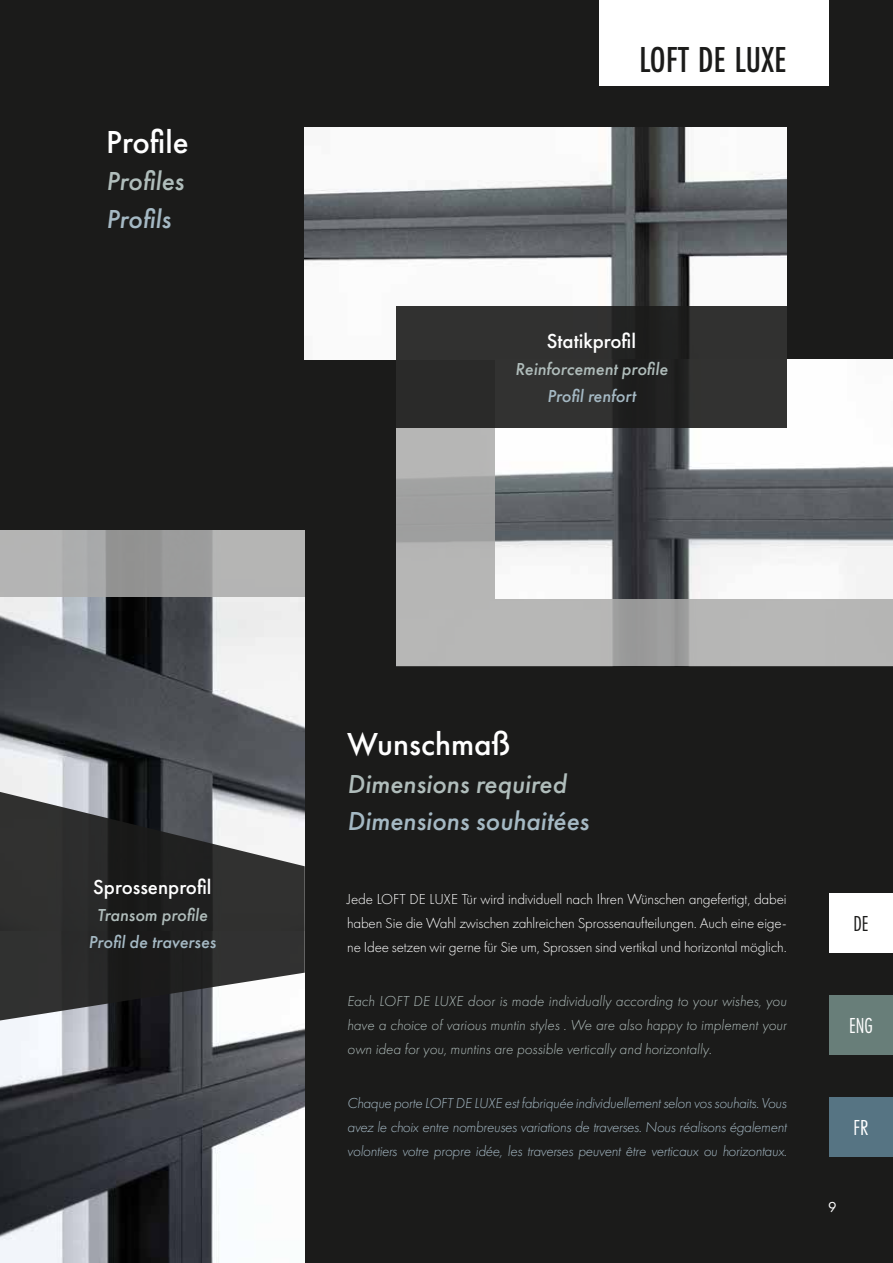
<style>
.page{position:relative;width:893px;height:1263px;background:#1b1b1a}
.page>*{position:absolute;margin:0;border:0;box-sizing:border-box;transform-origin:0 0}
.t1{font:500 37.5px "Futura PT Cond";letter-spacing:.01em;color:#1b1b1a}
.t2{font:500 33px "Futura PT";color:#fff}
.t3{font:italic 500 27px "Futura PT";color:#a5b9c4}
.t4{font:italic 500 27px "Futura PT";color:#b0bdbb}
.t5{font:22.5px "Futura PT Cond";color:#fff}
.t6{font:22.5px "Futura PT Cond";color:#1b1b1a}
.t7{font:500 21px "Futura PT";color:#fff}
.t8{font:italic 500 18px "Futura PT";color:#b0bdbb}
.t9{font:italic 500 18px "Futura PT";color:#a5b9c4}
.t10{font:italic 300 15px/24px "Futura PT";letter-spacing:-.02em;color:#a5b9c4;text-align:justify}
.t11{font:300 15px/24px "Futura PT";letter-spacing:-.01em;color:#fff;text-align:justify}
.t12{font:italic 300 15px/24px "Futura PT";color:#b0bdbb;text-align:justify}
.t13{font:15px "Futura PT";color:#fff}
</style>
<div class="page">
<div style="left:600px;top:0;width:229px;height:85px;background:#fff"></div>
<div style="left:829px;top:1097px;width:64px;height:59px;background:#567483"></div>
<div style="left:829px;top:995px;width:64px;height:59px;background:#687e79"></div>
<div style="left:829px;top:893px;width:64px;height:59px;background:#fff"></div>
<img style="left:396px;top:428px;width:497px;height:238px">
<img style="left:305px;top:128px;width:482px;height:232px">
<img style="left:495px;top:360px;width:398px;height:238px">
<svg style="left:396px;top:307px;width:391px;height:121px;fill:#313130"></svg>
<img style="left:0;top:680px;width:305px;height:583px">
<img style="left:0;top:530px;width:305px;height:150px">
<svg style="left:0;top:792px;width:305px;height:228px;fill:#30302f"></svg>
<h2 class="t2" style="left:106px;top:122px;width:84px">Profile</h2>
<h3 class="t4" style="left:106px;top:164px;width:79px">Profiles</h3>
<h3 class="t3" style="left:106px;top:202px;width:66px">Profils</h3>
<h1 class="t1" style="left:639px;top:38px;width:149px">LOFT DE LUXE</h1>
<h3 class="t7" style="left:547px;top:329px;width:91px">Statikprofil</h3>
<p class="t8" style="left:515px;top:358px;width:154px">Reinforcement profile</p>
<p class="t9" style="left:547px;top:385px;width:90px">Profil renfort</p>
<h3 class="t7" style="left:93px;top:874px;width:120px">Sprossenprofil</h3>
<p class="t8" style="left:97px;top:904px;width:112px">Transom profile</p>
<p class="t9" style="left:89px;top:931px;width:129px">Profil de traverses</p>
<h2 class="t2" style="left:347px;top:724px;width:165px">Wunschmaß</h2>
<h3 class="t4" style="left:347px;top:767px;width:221px">Dimensions required</h3>
<h3 class="t3" style="left:347px;top:804px;width:243px">Dimensions souhaitées</h3>
<p class="t11" style="left:347px;top:887px;width:441px">Jede LOFT DE LUXE Tür wird individuell nach Ihren Wünschen angefertigt, dabei haben Sie die Wahl zwischen zahlreichen Sprossenaufteilungen. Auch eine eige&shy;ne Idee setzen wir gerne für Sie um, Sprossen sind vertikal und horizontal möglich.</p>
<p class="t12" style="left:347px;top:989px;width:441px">Each LOFT DE LUXE door is made individually according to your wishes, you have a choice of various muntin styles . We are also happy to implement your own idea for you, muntins are possible vertically and horizontally.</p>
<p class="t10" style="left:347px;top:1091px;width:441px">Chaque porte LOFT DE LUXE est fabriquée individuellement selon vos souhaits. Vous avez le choix entre nombreuses variations de traverses. Nous réalisons également volontiers votre propre idée, les traverses peuvent être verticaux ou horizontaux.</p>
<h3 class="t6" style="left:853px;top:910px;width:17px">DE</h3>
<h3 class="t5" style="left:849px;top:1012px;width:25px">ENG</h3>
<h3 class="t5" style="left:853px;top:1114px;width:17px">FR</h3>
<p class="t13" style="left:828px;top:1198px;width:10px">9</p>
</div>
